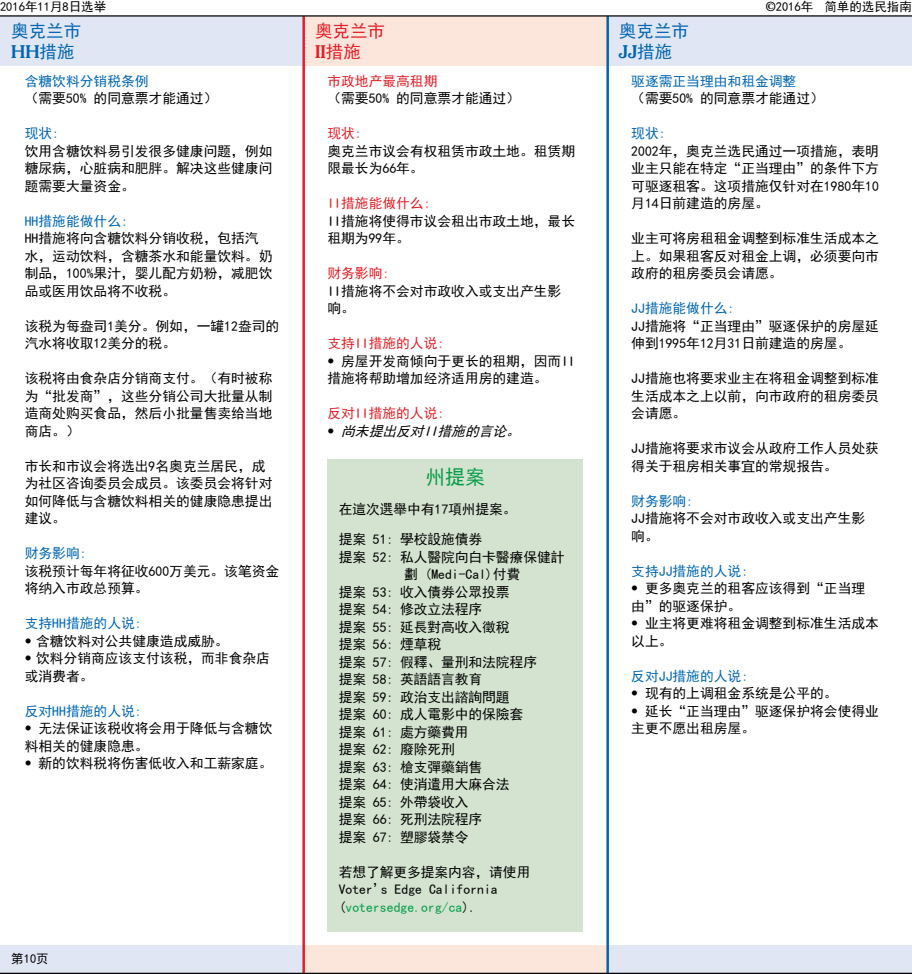
<style>
.page{position:relative;width:912px;height:974px;background:#fff}
.page>*{position:absolute;margin:0;border:0;box-sizing:border-box;transform-origin:0 0}
.t1{font:20px "Sim Hei";color:#069c49}
.t2{font:17.5px "Sim Hei";color:#0066b3}
.t3{font:500 17.5px "Souvenir Std";color:#0066b3}
.t4{font:17.5px "Sim Hei";color:#e31f27}
.t5{font:500 17.5px "Souvenir Std";color:#e31f27}
.t6{font:13.75px/17.5px "Sim Hei";color:#000}
.t7{font:13.75px "Sim Hei";color:#0066b3}
.t8{font:13.75px "Sim Hei";color:#e31f27}
.t9{font:italic 13.75px "Sim Hei";color:#000}
.t10{font:12.5px "Sim Hei";color:#000}
.s1{font-family:"Souvenir Std";font-weight:500}
.s2{font-family:"Sim Hei";font-weight:400}
.s3{font-family:"Souvenir Std";font-weight:500;font-style:normal}
.s4{color:#069c49}
</style>
<div class="page">
<div style="left:304px;top:16px;width:303px;height:49px;background:#fce6dc"></div>
<div style="left:607px;top:16px;width:304px;height:49px;background:#e1e6f4"></div>
<div style="left:303px;top:945px;width:304px;height:29px;background:#fce6dc"></div>
<div style="left:608px;top:945px;width:303px;height:29px;background:#e1e6f4"></div>
<hr style="left:606px;top:16px;width:2px;height:957px;background:#0066b3">
<div style="left:0;top:16px;width:303px;height:49px;background:#e1e6f4"></div>
<div style="left:0;top:945px;width:304px;height:29px;background:#e1e6f4"></div>
<hr style="left:302px;top:16px;width:3px;height:958px;background:#e31f27">
<hr style="left:0;top:973px;width:911px;height:1px;background:#000">
<hr style="left:0;top:15px;width:911px;height:2px;background:#000">
<div style="left:327px;top:459px;width:256px;height:472px;background:#d3e3cf"></div>
<p class="t10" style="left:0;top:0;width:108px">2016年11月8日选举</p>
<p class="t10" style="left:765px;top:0;width:148px"><span class="s1">©</span>2016年 简单的选民指南</p>
<p class="t4" style="left:315px;top:21px;width:71px">奥克兰市</p>
<p class="t5" style="left:315px;top:41px;width:47px">II<span class="s2">措施</span></p>
<p class="t2" style="left:618px;top:21px;width:71px">奥克兰市</p>
<p class="t3" style="left:618px;top:41px;width:55px">JJ<span class="s2">措施</span></p>
<p class="t2" style="left:11px;top:22px;width:71px">奥克兰市</p>
<p class="t3" style="left:11px;top:41px;width:65px">HH<span class="s2">措施</span></p>
<p class="t7" style="left:25px;top:74px;width:125px">含糖饮料分销税条例</p>
<p class="t6" style="left:25px;top:90px;width:194px">（需要50% 的同意票才能通过）</p>
<p class="t7" style="left:25px;top:126px;width:36px">现状:</p>
<p class="t6" style="left:25px;top:142px;width:249px;text-align:justify">饮用含糖饮料易引发很多健康问题，例如糖尿病，心脏病和肥胖。解决这些健康问题需要大量资金。</p>
<p class="t7" style="left:25px;top:214px;width:105px">HH措施能做什么:</p>
<p class="t6" style="left:25px;top:230px;width:249px">HH措施将向含糖饮料分销收税，包括汽水，运动饮料，含糖茶水和能量饮料。奶制品，100%果汁，婴儿配方奶粉，减肥饮品或医用饮品将不收税。</p>
<p class="t6" style="left:25px;top:317px;width:256px">该税为每盎司1美分。例如，一罐12盎司的汽水将收取12美分的税。</p>
<p class="t6" style="left:25px;top:370px;width:249px;text-align:justify">该税将由食杂店分销商支付。（有时被称为“批发商”，这些分销公司大批量从制造商处购买食品，然后小批量售卖给当地商店。）</p>
<p class="t6" style="left:25px;top:457px;width:249px">市长和市议会将选出9名奥克兰居民，成为社区咨询委员会成员。该委员会将针对如何降低与含糖饮料相关的健康隐患提出建议。</p>
<p class="t7" style="left:25px;top:546px;width:63px">财务影响:</p>
<p class="t6" style="left:25px;top:562px;width:256px">该税预计每年将征收600万美元。该笔资金将纳入市政总预算。</p>
<p class="t7" style="left:25px;top:616px;width:118px">支持HH措施的人说:</p>
<p class="t6" style="left:25px;top:632px;width:205px"><span class="s1">•</span> 含糖饮料对公共健康造成威胁。</p>
<p class="t6" style="left:25px;top:650px;width:247px"><span class="s1">•</span> 饮料分销商应该支付该税，而非食杂店或消费者。</p>
<p class="t7" style="left:25px;top:704px;width:118px">反对HH措施的人说:</p>
<p class="t6" style="left:25px;top:720px;width:249px"><span class="s1">•</span> 无法保证该税收将会用于降低与含糖饮料相关的健康隐患。</p>
<p class="t6" style="left:25px;top:755px;width:249px"><span class="s1">•</span> 新的饮料税将伤害低收入和工薪家庭。</p>
<p class="t8" style="left:327px;top:74px;width:111px">市政地产最高租期</p>
<p class="t6" style="left:327px;top:90px;width:194px">（需要50% 的同意票才能通过）</p>
<p class="t8" style="left:327px;top:126px;width:36px">现状:</p>
<p class="t6" style="left:327px;top:142px;width:249px">奥克兰市议会有权租赁市政土地。租赁期限最长为66年。</p>
<p class="t8" style="left:327px;top:196px;width:105px">II措施能做什么:</p>
<p class="t6" style="left:327px;top:212px;width:249px">II措施将使得市议会租出市政土地，最长租期为99年。</p>
<p class="t8" style="left:327px;top:266px;width:63px">财务影响:</p>
<p class="t6" style="left:327px;top:282px;width:235px">II措施将不会对市政收入或支出产生影响。</p>
<p class="t8" style="left:327px;top:336px;width:118px">支持II措施的人说:</p>
<p class="t6" style="left:327px;top:352px;width:249px"><span class="s1">•</span> 房屋开发商倾向于更长的租期，因而II措施将帮助增加经济适用房的建造。</p>
<p class="t8" style="left:327px;top:406px;width:118px">反对II措施的人说:</p>
<p class="t9" style="left:327px;top:424px;width:198px"><span class="s3">•</span> 尚未提出反对II措施的言论。</p>
<p class="t7" style="left:631px;top:74px;width:166px">驱逐需正当理由和租金调整</p>
<p class="t6" style="left:631px;top:90px;width:194px">（需要50% 的同意票才能通过）</p>
<p class="t7" style="left:631px;top:126px;width:36px">现状:</p>
<p class="t6" style="left:631px;top:142px;width:249px;text-align:justify">2002年，奥克兰选民通过一项措施，表明业主只能在特定“正当理由”的条件下方可驱逐租客。这项措施仅针对在1980年10月14日前建造的房屋。</p>
<p class="t6" style="left:631px;top:230px;width:249px;text-align:justify">业主可将房租租金调整到标准生活成本之上。如果租客反对租金上调，必须要向市政府的租房委员会请愿。</p>
<p class="t7" style="left:631px;top:301px;width:105px">JJ措施能做什么:</p>
<p class="t6" style="left:631px;top:317px;width:249px">JJ措施将“正当理由”驱逐保护的房屋延伸到1995年12月31日前建造的房屋。</p>
<p class="t6" style="left:631px;top:370px;width:249px;text-align:justify">JJ措施也将要求业主在将租金调整到标准生活成本之上以前，向市政府的租房委员会请愿。</p>
<p class="t6" style="left:631px;top:440px;width:249px">JJ措施将要求市议会从政府工作人员处获得关于租房相关事宜的常规报告。</p>
<p class="t7" style="left:631px;top:494px;width:63px">财务影响:</p>
<p class="t6" style="left:631px;top:510px;width:235px">JJ措施将不会对市政收入或支出产生影响。</p>
<p class="t7" style="left:631px;top:564px;width:118px">支持JJ措施的人说:</p>
<p class="t6" style="left:631px;top:580px;width:235px"><span class="s1">•</span> 更多奥克兰的租客应该得到“正当理由”的驱逐保护。</p>
<p class="t6" style="left:631px;top:615px;width:249px"><span class="s1">•</span> 业主将更难将租金调整到标准生活成本以上。</p>
<p class="t7" style="left:631px;top:669px;width:118px">反对JJ措施的人说:</p>
<p class="t6" style="left:631px;top:685px;width:208px"><span class="s1">•</span> 现有的上调租金系统是公平的。</p>
<p class="t6" style="left:631px;top:702px;width:249px"><span class="s1">•</span> 延长“正当理由”驱逐保护将会使得业主更不愿出租房屋。</p>
<h1 class="t1" style="left:425px;top:467px;width:61px">州提案</h1>
<p class="t6" style="left:338px;top:494px;width:179px;line-height:30px">在這次選舉中有17項州提案。提案 51: 學校設施債券</p>
<p class="t6" style="left:338px;top:548px;width:227px">提案 52: 私人醫院向白卡醫療保健計</p>
<p class="t6" style="left:404px;top:565px;width:117px">劃 (Medi-Cal)付費</p>
<p class="t6" style="left:338px;top:583px;width:172px">提案 53: 收入債券公眾投票</p>
<p class="t6" style="left:338px;top:600px;width:145px">提案 54: 修改立法程序</p>
<p class="t6" style="left:338px;top:618px;width:172px">提案 55: 延長對高收入徵稅</p>
<p class="t6" style="left:338px;top:635px;width:104px">提案 56: 煙草稅</p>
<p class="t6" style="left:338px;top:653px;width:200px">提案 57: 假釋、量刑和法院程序</p>
<p class="t6" style="left:338px;top:670px;width:145px">提案 58: 英語語言教育</p>
<p class="t6" style="left:338px;top:688px;width:172px">提案 59: 政治支出諮詢問題</p>
<p class="t6" style="left:338px;top:705px;width:186px">提案 60: 成人電影中的保險套</p>
<p class="t6" style="left:338px;top:723px;width:131px">提案 61: 處方藥費用</p>
<p class="t6" style="left:338px;top:740px;width:118px">提案 62: 廢除死刑</p>
<p class="t6" style="left:338px;top:758px;width:145px">提案 63: 槍支彈藥銷售</p>
<p class="t6" style="left:338px;top:775px;width:172px">提案 64: 使消遣用大麻合法</p>
<p class="t6" style="left:338px;top:793px;width:131px">提案 65: 外帶袋收入</p>
<p class="t6" style="left:338px;top:810px;width:145px">提案 66: 死刑法院程序</p>
<p class="t6" style="left:338px;top:828px;width:131px">提案 67: 塑膠袋禁令</p>
<p class="t6" style="left:338px;top:863px;width:193px">若想了解更多提案内容，请使用<br>Voter’s Edge California (<span class="s4">votersedge.org/ca</span>).</p>
<p class="t10" style="left:11px;top:952px;width:39px">第10页</p>
</div>
